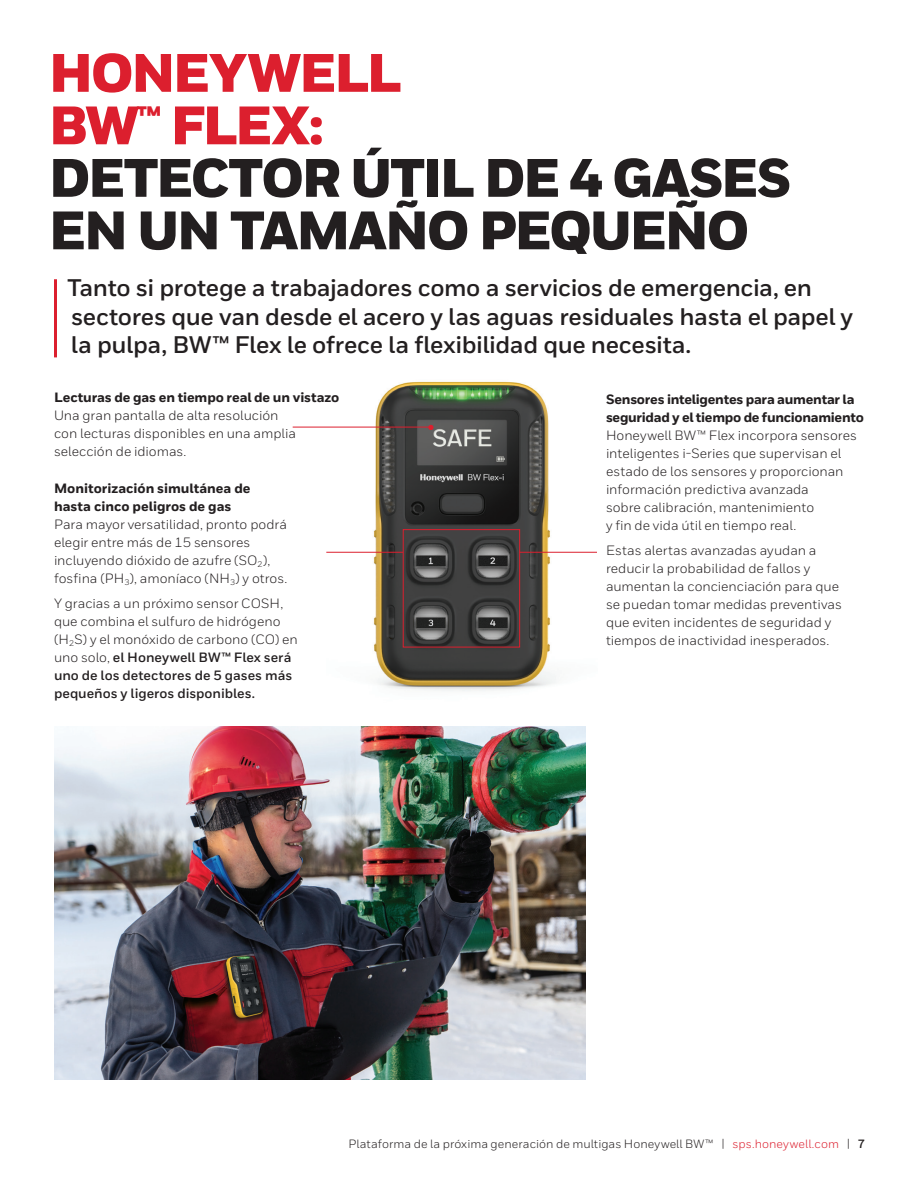
<style>
.page{position:relative;width:918px;height:1188px;background:#fff}
.page>*{position:absolute;margin:0;border:0;box-sizing:border-box;transform-origin:0 0}
.Title_40_30__the_res{font:900 54px/52.5px "Honeywell Sans";letter-spacing:-.045em;color:#231f20}
.Title_40_30__the_res-2{font:900 54px/52.5px "Honeywell Sans";letter-spacing:-.045em;color:#dc1f2e}
.Intro_Body{font:700 24px/28.5px "Honeywell Sans";letter-spacing:-.015em;color:#231f20}
.Body__9_13_pt{font:13.5px/18px "Honeywell Sans";color:#231f20}
.MASTER__Header_Foote{font:12px "Honeywell Sans";letter-spacing:.005em;color:#231f20}
.s1{font-weight:800}
.s2{font-weight:700}
.s3{color:#dc1f2e}
</style>
<div class="page">
<img style="left:326px;top:381px;width:271px;height:310px">
<img style="left:54px;top:727px;width:531px;height:353px">
<hr style="left:54px;top:279px;width:3px;height:78px;background:#dc1f2e">
<div style="left:403px;top:529px;width:117px;height:118px;border:1px solid #dc1f2e"></div>
<hr style="left:293px;top:427px;width:138px;height:1px;background:#dc1f2e">
<hr style="left:326px;top:552px;width:77px;height:1px;background:#dc1f2e">
<hr style="left:519px;top:552px;width:78px;height:1px;background:#dc1f2e">
<svg style="left:428px;top:425px;width:6px;height:5px"></svg>
<p class="Title_40_30__the_res-2" style="left:49px;top:49px;width:355px">HONEYWELL<br>BW<sup>™</sup> FLEX:</p>
<p class="Title_40_30__the_res" style="left:49px;top:154px;width:744px">DETECTOR ÚTIL DE 4 GASES<br>EN UN TAMAÑO PEQUEÑO</p>
<p class="Intro_Body" style="left:68px;top:274px;width:787px">Tanto si protege a trabajadores como a servicios de emergencia, en sectores que van desde el acero y las aguas residuales hasta el papel y la pulpa, BW™ Flex le ofrece la flexibilidad que necesita.</p>
<p class="Body__9_13_pt" style="left:54px;top:389px;width:287px"><span class="s1">Lecturas de gas en tiempo real de un vistazo </span>Una gran pantalla de alta resolución<br>con lecturas disponibles en una amplia selección de idiomas.</p>
<p class="Body__9_13_pt" style="left:54px;top:479px;width:235px"><span class="s1">Monitorización simultánea de hasta cinco peligros de gas<br></span>Para mayor versatilidad, pronto podrá elegir entre más de 15 sensores incluyendo dióxido de azufre (SO<sub>2</sub>), fosfina (PH<sub>3</sub>), amoníaco (NH<sub>3</sub>) y otros.</p>
<p class="Body__9_13_pt" style="left:54px;top:594px;width:245px">Y gracias a un próximo sensor COSH, que combina el sulfuro de hidrógeno (H<sub>2</sub>S) y el monóxido de carbono (CO) en uno solo, <span class="s2">el Honeywell BW™ Flex será uno de los detectores de 5 gases más pequeños y ligeros disponibles.</span></p>
<p class="Body__9_13_pt" style="left:606px;top:390px;width:260px"><span class="s1">Sensores inteligentes para aumentar la seguridad y el tiempo de funcionamiento </span>Honeywell BW™ Flex incorpora sensores inteligentes i-Series que supervisan el estado de los sensores y proporcionan información predictiva avanzada<br>sobre calibración, mantenimiento<br>y fin de vida útil en tiempo real.</p>
<p class="Body__9_13_pt" style="left:606px;top:541px;width:238px">Estas alertas avanzadas ayudan a reducir la probabilidad de fallos y aumentan la concienciación para que se puedan tomar medidas preventivas que eviten incidentes de seguridad y tiempos de inactividad inesperados.</p>
<p class="MASTER__Header_Foote" style="left:348px;top:1136px;width:518px">Plataforma de la próxima generación de multigas Honeywell BW™ | <span class="s3">sps.honeywell.com</span> | <span class="s2">7</span></p>
</div>
